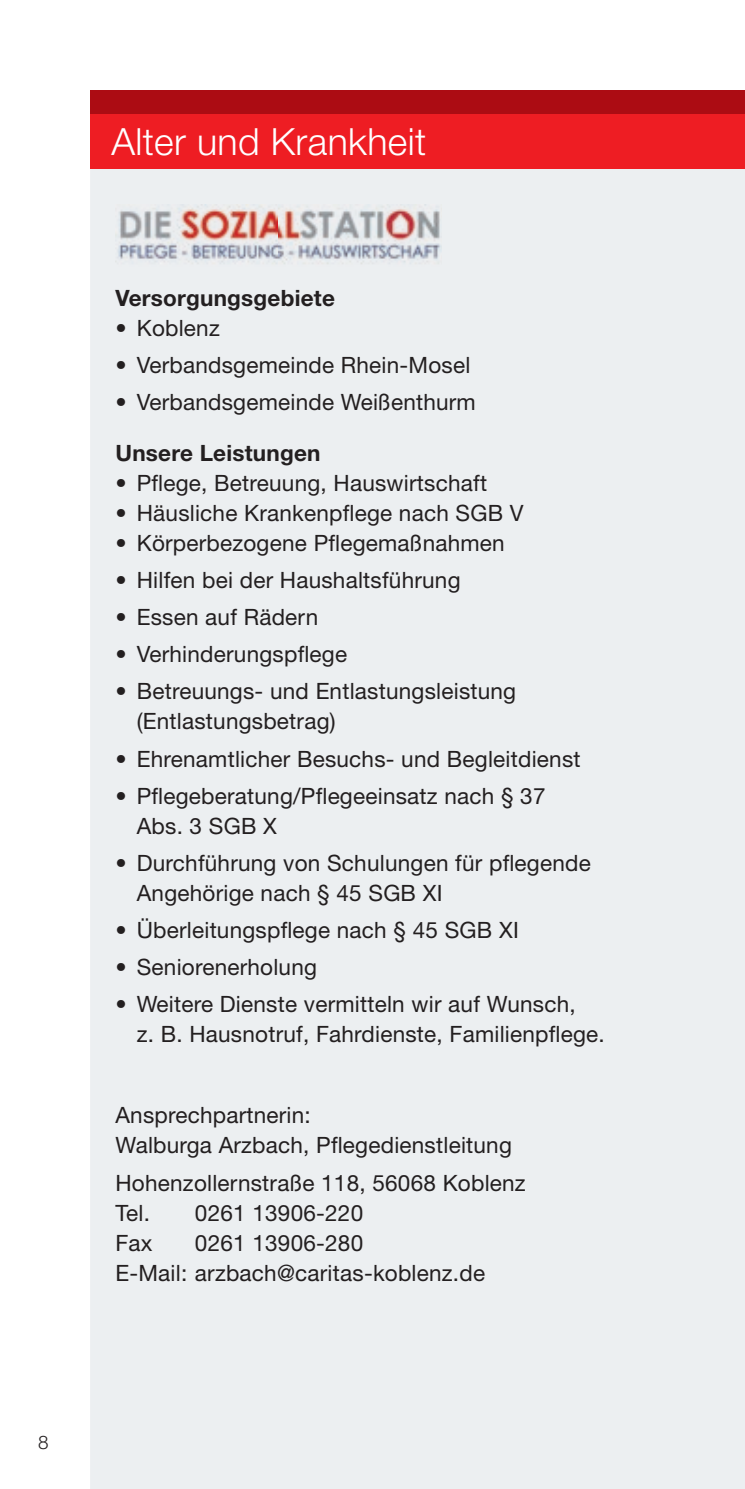
<style>
.page{position:relative;width:745px;height:1489px;background:#fff}
.page>*{position:absolute;margin:0;border:0;box-sizing:border-box;transform-origin:0 0}
.t1{font:300 37.5px "Helvetica Neue";letter-spacing:.01em;color:#fff}
.t2{font:22.5px/30px "Helvetica Neue";letter-spacing:.01em;color:#231f20}
.t3{font:700 22.5px "Helvetica Neue";letter-spacing:.01em;color:#231f20}
.t4{font:300 18.75px "Helvetica Neue";color:#231f20}
</style>
<div class="page">
<div style="left:90px;top:169px;width:654px;height:1319px;background:#eceff1"></div>
<div style="left:90px;top:113px;width:654px;height:56px;background:#ee1d23"></div>
<div style="left:90px;top:90px;width:654px;height:23px;background:#ac0c13"></div>
<img style="left:115px;top:204px;width:326px;height:63px">
<p class="t4" style="left:38px;top:1430px;width:12px">8</p>
<h1 class="t1" style="left:111px;top:119px;width:316px">Alter und Krankheit</h1>
<p class="t3" style="left:115px;top:283px;width:221px">Versorgungsgebiete</p>
<p class="t2" style="left:115px;top:312px;width:106px">• Koblenz</p>
<p class="t2" style="left:115px;top:349px;width:356px">• Verbandsgemeinde Rhein-Mosel</p>
<p class="t2" style="left:115px;top:386px;width:361px">• Verbandsgemeinde Weißenthurm</p>
<p class="t3" style="left:115px;top:439px;width:206px">Unsere Leistungen</p>
<p class="t2" style="left:115px;top:467px;width:373px">• Pflege, Betreuung, Hauswirtschaft</p>
<p class="t2" style="left:115px;top:497px;width:409px">• Häusliche Krankenpflege nach SGB V</p>
<p class="t2" style="left:115px;top:527px;width:390px">• Körperbezogene Pflegemaßnahmen</p>
<p class="t2" style="left:115px;top:565px;width:346px">• Hilfen bei der Haushaltsführung</p>
<p class="t2" style="left:115px;top:602px;width:204px">• Essen auf Rädern</p>
<p class="t2" style="left:115px;top:639px;width:233px">• Verhinderungspflege</p>
<p class="t2" style="left:137px;top:676px;width:381px;text-indent:-21px">• Betreuungs- und Entlastungsleistung (Entlastungsbetrag)</p>
<p class="t2" style="left:115px;top:743px;width:466px">• Ehrenamtlicher Besuchs- und Begleitdienst</p>
<p class="t2" style="left:137px;top:780px;width:410px;text-indent:-21px">• Pflegeberatung/Pflegeeinsatz nach § 37<br>Abs. 3 SGB X</p>
<p class="t2" style="left:137px;top:847px;width:455px;text-indent:-21px">• Durchführung von Schulungen für pflegende<br>Angehörige nach § 45 SGB XI</p>
<p class="t2" style="left:115px;top:914px;width:404px">• Überleitungspflege nach § 45 SGB XI</p>
<p class="t2" style="left:115px;top:951px;width:203px">• Seniorenerholung</p>
<p class="t2" style="left:137px;top:988px;width:469px;text-indent:-21px">• Weitere Dienste vermitteln wir auf Wunsch,<br>z. B. Hausnotruf, Fahrdienste, Familienpflege.</p>
<p class="t2" style="left:115px;top:1099px;width:398px">Ansprechpartnerin:<br>Walburga Arzbach, Pflegedienstleitung</p>
<p class="t2" style="left:115px;top:1167px;width:411px">Hohenzollernstraße 118, 56068 Koblenz<br>Tel.</p>
<p class="t2" style="left:195px;top:1197px;width:170px">0261 13906-220</p>
<p class="t2" style="left:115px;top:1227px;width:39px">Fax</p>
<p class="t2" style="left:115px;top:1227px;width:371px;text-indent:79px">0261 13906-280<br>E-Mail: arzbach@caritas-koblenz.de</p>
</div>
